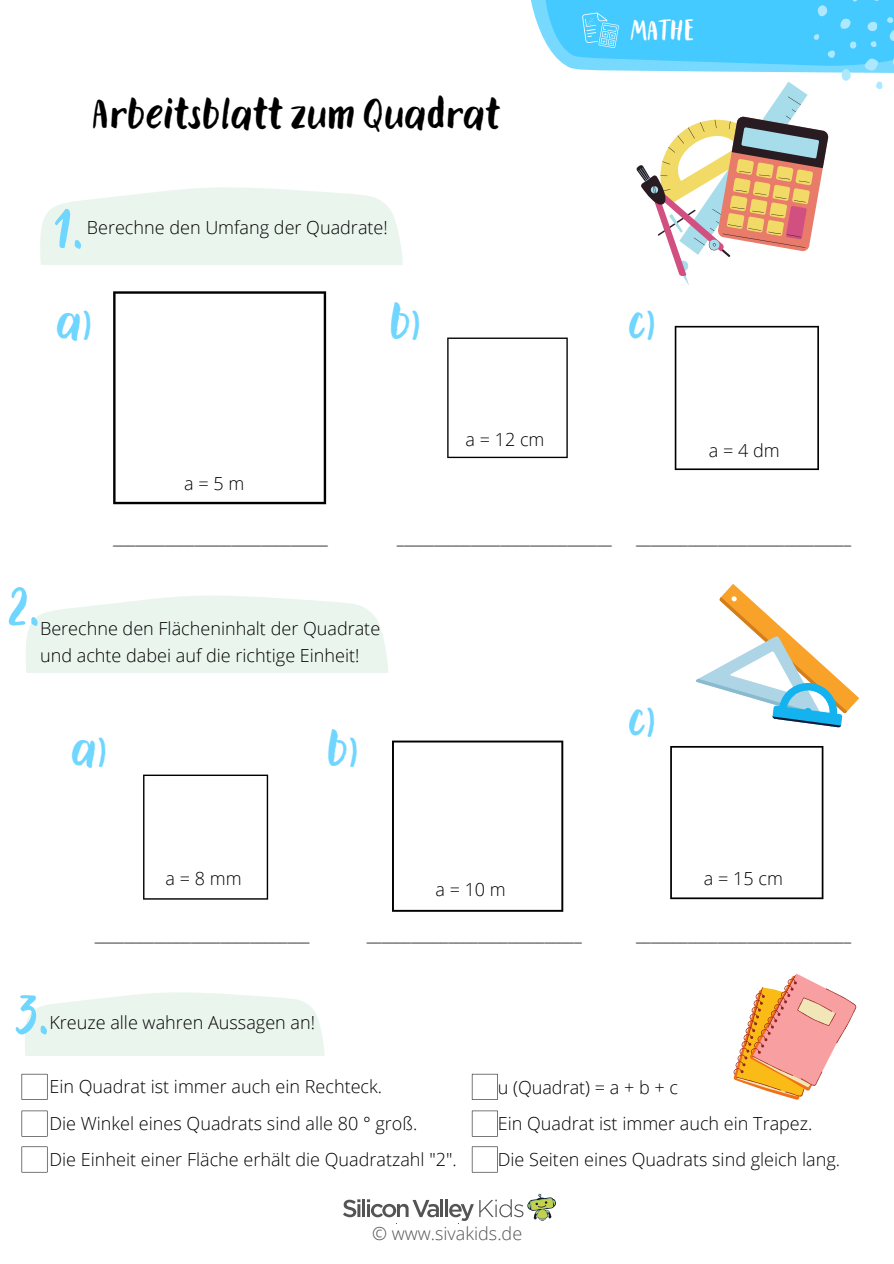
<style>
.page{position:relative;width:894px;height:1264px;background:#fff}
.page>*{position:absolute;margin:0;border:0;box-sizing:border-box;transform-origin:0 0}
.t1{font:64.95px "Rabbits Dummy";color:#6fd6ff}
.t2{font:49.2px "Rabbits Dummy";color:#6fd6ff}
.t3{font:42px "Rabbits Dummy";color:#000}
.t4{font:28.2px "Rabbits Dummy";color:#fff}
.t5{font:300 18px/27px "Open Sans";color:#000}
.t6{font:300 18px "Open Sans";color:#545454}
</style>
<div class="page">
<svg style="left:40px;top:187px;width:363px;height:78px;background:#ecf6ef"></svg>
<svg style="left:343px;top:1199px;width:17px;height:18px"></svg>
<hr style="left:362px;top:1199px;width:3px;height:17px;background:#545454">
<svg style="left:367px;top:1199px;width:72px;height:18px"></svg>
<hr style="left:440px;top:1199px;width:3px;height:17px;background:#545454">
<hr style="left:445px;top:1199px;width:3px;height:17px;background:#545454">
<svg style="left:449px;top:1193px;width:107px;height:31px"></svg>
<svg style="left:113px;top:291px;width:213px;height:213px"></svg>
<svg style="left:447px;top:337px;width:120px;height:121px"></svg>
<svg style="left:674px;top:326px;width:144px;height:144px"></svg>
<svg style="left:143px;top:774px;width:125px;height:125px"></svg>
<svg style="left:392px;top:740px;width:171px;height:171px"></svg>
<svg style="left:670px;top:746px;width:153px;height:153px"></svg>
<svg style="left:26px;top:595px;width:362px;height:78px;background:#ecf6ef"></svg>
<svg style="left:25px;top:992px;width:300px;height:63px;background:#ecf6ef"></svg>
<svg style="left:22px;top:1073px;width:25px;height:26px"></svg>
<svg style="left:22px;top:1110px;width:25px;height:26px"></svg>
<svg style="left:22px;top:1146px;width:25px;height:26px"></svg>
<svg style="left:471px;top:1073px;width:26px;height:26px"></svg>
<svg style="left:471px;top:1110px;width:26px;height:26px"></svg>
<svg style="left:471px;top:1146px;width:26px;height:26px"></svg>
<svg style="left:733px;top:973px;width:123px;height:126px"></svg>
<svg style="left:531px;top:0;width:362px;height:285px"></svg>
<svg style="left:696px;top:584px;width:163px;height:143px"></svg>
<h3 class="t3" style="left:93px;top:85px;width:409px">Arbeitsblatt zum Quadrat</h3>
<h1 class="t1" style="left:54px;top:181px;width:31px">1.</h1>
<p class="t5" style="left:87px;top:213px;width:302px">Berechne den Umfang der Quadrate!</p>
<h2 class="t2" style="left:56px;top:287px;width:38px">a)</h2>
<h2 class="t2" style="left:389px;top:287px;width:34px">b)</h2>
<h3 class="t4" style="left:630px;top:11px;width:65px">MATHE</h3>
<h2 class="t2" style="left:627px;top:287px;width:30px">c)</h2>
<p class="t5" style="left:184px;top:469px;width:62px">a = 5 m</p>
<p class="t5" style="left:465px;top:425px;width:80px">a = 12 cm</p>
<p class="t5" style="left:708px;top:436px;width:72px">a = 4 dm</p>
<p class="t5" style="left:113px;top:523px;width:216px">_____________________________</p>
<h1 class="t1" style="left:9px;top:558px;width:33px">2.</h1>
<p class="t5" style="left:40px;top:614px;width:341px">Berechne den Flächeninhalt der Quadrate und achte dabei auf die richtige Einheit!</p>
<h2 class="t2" style="left:71px;top:714px;width:38px">a)</h2>
<h2 class="t2" style="left:326px;top:714px;width:34px">b)</h2>
<p class="t5" style="left:397px;top:523px;width:216px">_____________________________</p>
<p class="t5" style="left:636px;top:523px;width:216px">_____________________________</p>
<h2 class="t2" style="left:627px;top:684px;width:30px">c)</h2>
<p class="t5" style="left:165px;top:864px;width:77px">a = 8 mm</p>
<p class="t5" style="left:95px;top:920px;width:216px">_____________________________</p>
<h1 class="t1" style="left:17px;top:966px;width:34px">3.</h1>
<p class="t5" style="left:49px;top:1008px;width:267px">Kreuze alle wahren Aussagen an!</p>
<p class="t5" style="left:435px;top:875px;width:72px">a = 10 m</p>
<p class="t5" style="left:367px;top:920px;width:216px">_____________________________</p>
<p class="t5" style="left:703px;top:864px;width:80px">a = 15 cm</p>
<p class="t5" style="left:636px;top:920px;width:216px">_____________________________</p>
<p class="t5" style="left:49px;top:1067px;width:369px;line-height:36.8px">Ein Quadrat ist immer auch ein Rechteck.<br>Die Winkel eines Quadrats sind alle 80 ° groß.</p>
<p class="t5" style="left:49px;top:1145px;width:408px">Die Einheit einer Fläche erhält die Quadratzahl "2".</p>
<p class="t5" style="left:497px;top:1073px;width:182px">u (Quadrat) = a + b + c</p>
<p class="t5" style="left:497px;top:1109px;width:316px">Ein Quadrat ist immer auch ein Trapez.</p>
<p class="t5" style="left:497px;top:1145px;width:344px">Die Seiten eines Quadrats sind gleich lang.</p>
<p class="t6" style="left:372px;top:1221px;width:151px">© www.sivakids.de</p>
</div>
